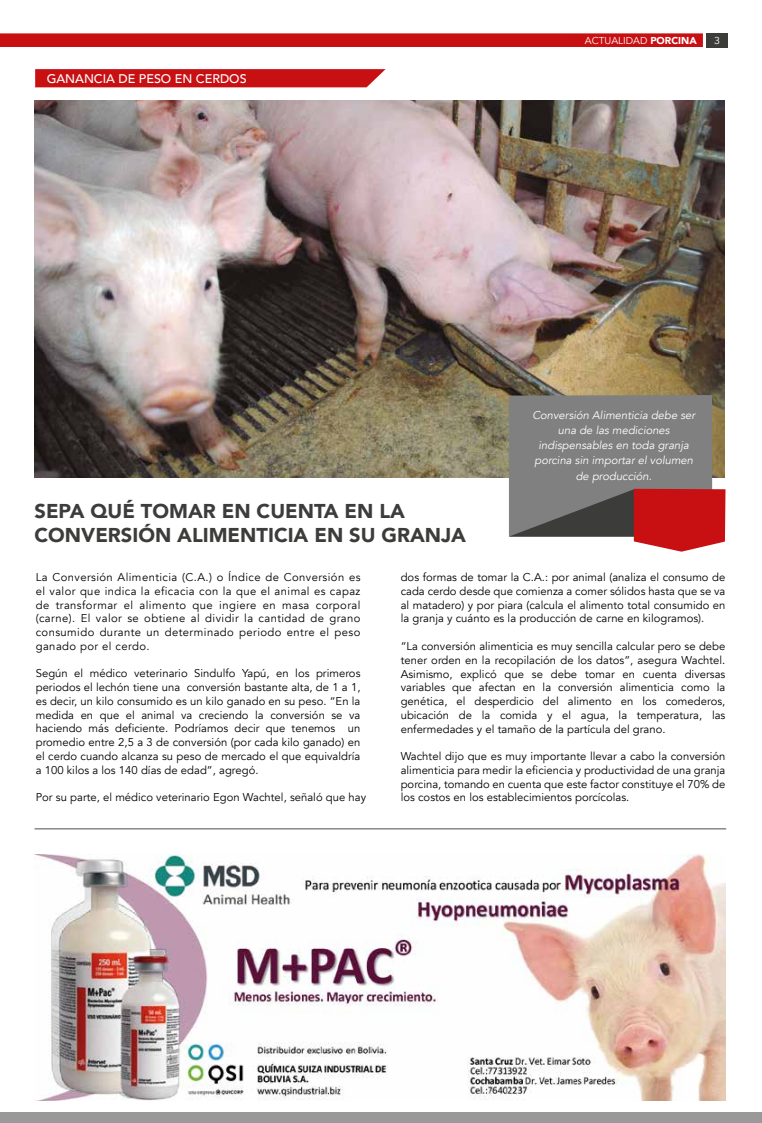
<style>
.page{position:relative;width:762px;height:1123px;background:#fff}
.page>*{position:absolute;margin:0;border:0;box-sizing:border-box;transform-origin:0 0}
.t1{font:900 20px/24px "Avenir";color:#3c3c3b}
.t2{font:500 12.5px "Avenir";color:#fff}
.t3{font:11.25px/13.8px "Avenir";letter-spacing:.005em;color:#000;text-align:justify}
.t4{font:italic 11.25px/15.2px "Avenir";color:#fff;text-align:center}
.t5{font:10px "Avenir";color:#fff}
.t6{font:10px "Avenir";color:#fff;scale:1.06 1}
.s1{font-weight:900}
</style>
<div class="page">
<svg style="left:35px;top:69px;width:350px;height:18px;background:#c9171a"></svg>
<div style="left:0;top:1111px;width:761px;height:11px;background:#9a9999"></div>
<div style="left:0;top:33px;width:702px;height:14px;background:#c81013"></div>
<div style="left:705px;top:33px;width:21px;height:14px;background:#3c3c3b"></div>
<hr style="left:35px;top:828px;width:690px;height:1px;background:#4e4d4d">
<img style="left:35px;top:100px;width:689px;height:377px">
<svg style="left:508px;top:395px;width:217px;height:156px;background:#8e7170"></svg>
<img style="left:35px;top:854px;width:690px;height:246px">
<p class="t2" style="left:47px;top:68px;width:201px">GANANCIA DE PESO EN CERDOS</p>
<p class="t5" style="left:584px;top:35px;width:113px">ACTUALIDAD <span class="s1">PORCINA</span></p>
<p class="t6" style="left:713px;top:35px;width:7px">3</p>
<p class="t4" style="left:532px;top:407px;width:164px">Conversión Alimenticia debe ser una de las mediciones indispensables en toda granja porcina sin importar el volumen de producción.</p>
<h1 class="t1" style="left:35px;top:498px;width:433px">SEPA QUÉ TOMAR EN CUENTA EN LA<br>CONVERSIÓN ALIMENTICIA EN SU GRANJA</h1>
<p class="t3" style="left:36px;top:570px;width:326px">La Conversión Alimenticia (C.A.) o Índice de Conversión es el valor que indica la eficacia con la que el animal es capaz de transformar el alimento que ingiere en masa corporal (carne). El valor se obtiene al dividir la cantidad de grano consumido durante un determinado periodo entre el peso ganado por el cerdo.</p>
<p class="t3" style="left:36px;top:667px;width:326px">Según el médico veterinario Sindulfo Yapú, en los primeros periodos el lechón tiene una conversión bastante alta, de 1 a 1, es decir, un kilo consumido es un kilo ganado en su peso. “En la medida en que el animal va creciendo la conversión se va haciendo más deficiente. Podríamos decir que tenemos un promedio entre 2,5 a 3 de conversión (por cada kilo ganado) en el cerdo cuando alcanza su peso de mercado el que equivaldría a 100 kilos a los 140 días de edad”, agregó.</p>
<p class="t3" style="left:36px;top:790px;width:332px">Por su parte, el médico veterinario Egon Wachtel, señaló que hay</p>
<p class="t3" style="left:400px;top:570px;width:326px">dos formas de tomar la C.A.: por animal (analiza el consumo de cada cerdo desde que comienza a comer sólidos hasta que se va al matadero) y por piara (calcula el alimento total consumido en la granja y cuánto es la producción de carne en kilogramos).</p>
<p class="t3" style="left:400px;top:639px;width:326px">“La conversión alimenticia es muy sencilla calcular pero se debe tener orden en la recopilación de los datos”, asegura Wachtel.<br>Asimismo, explicó que se debe tomar en cuenta diversas variables que afectan en la conversión alimenticia como la genética, el desperdicio del alimento en los comederos, ubicación de la comida y el agua, la temperatura, las enfermedades y el tamaño de la partícula del grano.</p>
<p class="t3" style="left:400px;top:749px;width:326px">Wachtel dijo que es muy importante llevar a cabo la conversión alimenticia para medir la eficiencia y productividad de una granja porcina, tomando en cuenta que este factor constituye el 70% de los costos en los establecimientos porcícolas.</p>
</div>
